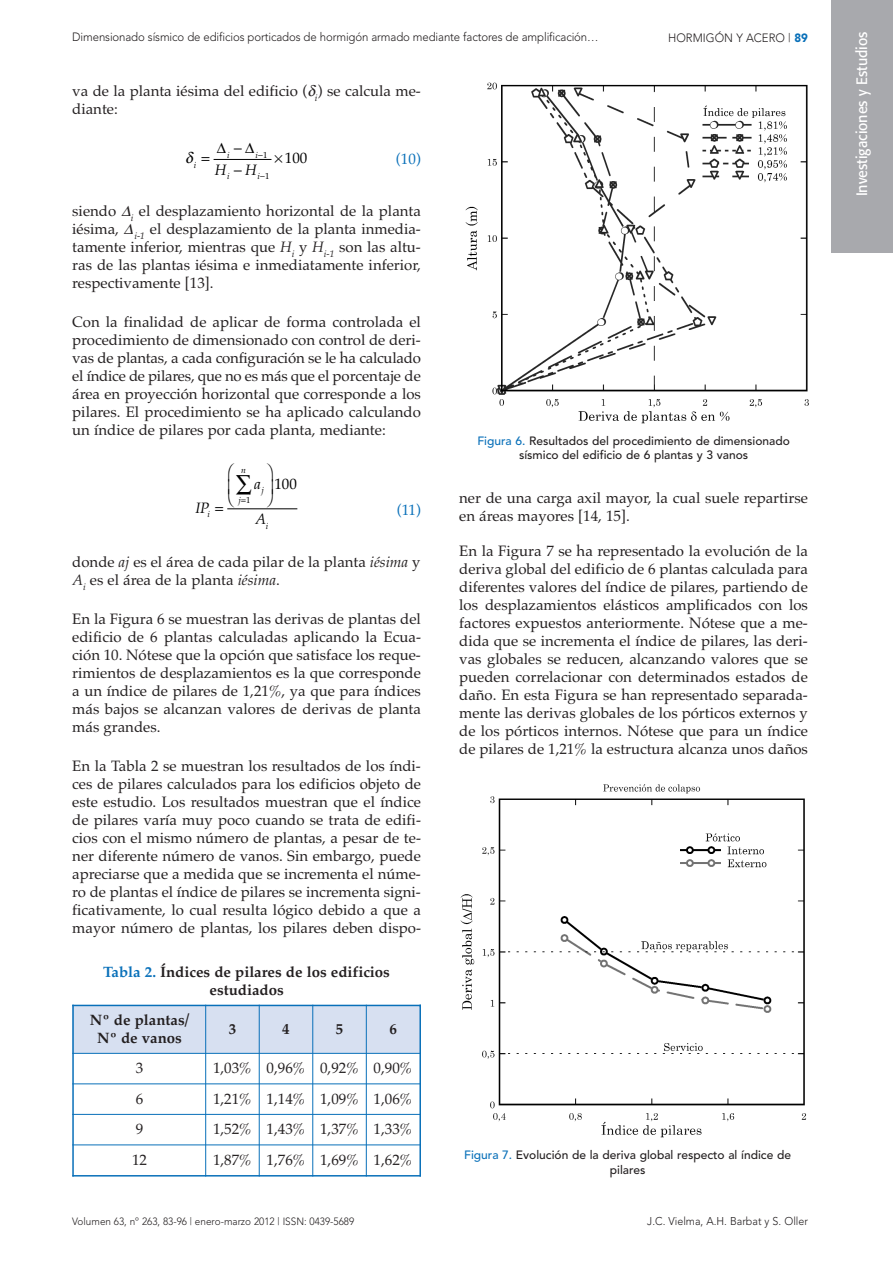
<style>
.page{position:relative;width:893px;height:1263px;background:#fff}
.page>*{position:absolute;margin:0;border:0;box-sizing:border-box;transform-origin:0 0}
.t1{font:15px/18px "Palatino";color:#231f20;text-align:justify}
.t2{font:700 15px/18px "Palatino";color:#231f20;text-align:center}
.t3{font:15px "Formata";color:#fff;scale:.95 1}
.t4{font:15px "Palatino";color:#0970b9}
.t5{font:italic 15px "Palatino";color:#000}
.t6{font:15px "Palatino";color:#000}
.t7{font:500 12px/15px "Avenir";color:#231f20;text-align:center}
.t8{font:300 12px "Avenir";letter-spacing:-.01em;color:#231f20;scale:.95 1}
.t9{font:300 11.25px "Avenir";color:#231f20;scale:.95 1}
.t10{font:300 10.5px "Avenir";color:#231f20;scale:.95 1}
.t11{font:italic 8.7px "Palatino";color:#000}
.t12{font:8.7px "Palatino";color:#000}
.s1{font-weight:900;color:#0970b9}
.s2{font-style:italic}
.s3{font-style:normal}
.s4{color:#0970b9}
</style>
<div class="page">
<hr style="left:227px;top:508px;width:70px;height:1px;background:#000">
<hr style="left:214px;top:159px;width:57px;height:1px;background:#000">
<div style="left:831px;top:0;width:62px;height:252px;background:#a8a9ad"></div>
<div style="left:72px;top:1005px;width:134px;height:48px;background:#d7e0f1"></div>
<div style="left:206px;top:1005px;width:53px;height:48px;background:#d7e0f1"></div>
<div style="left:259px;top:1005px;width:54px;height:48px;background:#d7e0f1"></div>
<div style="left:313px;top:1005px;width:53px;height:48px;background:#d7e0f1"></div>
<div style="left:366px;top:1005px;width:55px;height:48px;background:#d7e0f1"></div>
<hr style="left:72px;top:1005px;width:2px;height:171px;background:#0970b9">
<hr style="left:205px;top:1005px;width:1px;height:171px;background:#0970b9">
<hr style="left:259px;top:1005px;width:1px;height:171px;background:#0970b9">
<hr style="left:312px;top:1005px;width:1px;height:171px;background:#0970b9">
<hr style="left:366px;top:1005px;width:1px;height:171px;background:#0970b9">
<hr style="left:419px;top:1005px;width:2px;height:171px;background:#0970b9">
<hr style="left:72px;top:1005px;width:349px;height:1px;background:#0970b9">
<hr style="left:72px;top:1053px;width:349px;height:1px;background:#0970b9">
<hr style="left:72px;top:1083px;width:349px;height:1px;background:#0970b9">
<hr style="left:72px;top:1114px;width:349px;height:1px;background:#0970b9">
<hr style="left:72px;top:1144px;width:349px;height:1px;background:#0970b9">
<hr style="left:72px;top:1175px;width:349px;height:1px;background:#0970b9">
<img style="left:465px;top:82px;width:344px;height:342px">
<img style="left:460px;top:784px;width:347px;height:354px">
<svg style="left:227px;top:508px;width:24px;height:2px"></svg>
<p class="t8" style="left:72px;top:32px;width:555px">Dimensionado sísmico de edificios porticados de hormigón armado mediante factores de amplificación…</p>
<p class="t8" style="left:668px;top:33px;width:149px">HORMIGÓN Y ACERO | <span class="s1">89</span></p>
<p class="t1" style="left:72px;top:84px;width:350px">va de la planta iésima del edificio ( <sub>i</sub>) se calcula me&shy;diante:</p>
<p class="t4" style="left:396px;top:153px;width:26px">(10)</p>
<p class="t1" style="left:72px;top:203px;width:350px">siendo ∆<sub>i</sub> el desplazamiento horizontal de la planta iésima, ∆ <sub>i-1</sub> el desplazamiento de la planta inmedia&shy;tamente inferior, mientras que <span class="s2">H</span><sub>i</sub> y <span class="s2">H</span><sub>i-1</sub> son las altu&shy;ras de las plantas iésima e inmediatamente inferior, respectivamente [13].</p>
<p class="t1" style="left:72px;top:315px;width:350px">Con la finalidad de aplicar de forma controlada el procedimiento de dimensionado con control de deri&shy;vas de plantas, a cada configuración se le ha calculado el índice de pilares, que no es más que el porcentaje de área en proyección horizontal que corresponde a los pilares. El procedimiento se ha aplicado calculando un índice de pilares por cada planta, mediante:</p>
<p class="t12" style="left:245px;top:151px;width:24px">∆ 1</p>
<p class="t11" style="left:227px;top:151px;width:4px">i</p>
<p class="t11" style="left:255px;top:151px;width:9px">i−</p>
<p class="t6" style="left:285px;top:152px;width:24px">100</p>
<p class="t11" style="left:194px;top:161px;width:4px">i</p>
<p class="t5" style="left:215px;top:164px;width:13px">H</p>
<p class="t5" style="left:234px;top:164px;width:25px">−H</p>
<p class="t11" style="left:227px;top:173px;width:4px">i</p>
<p class="t11" style="left:258px;top:173px;width:13px">i−<span class="s3">1</span></p>
<p class="t11" style="left:241px;top:466px;width:6px">n</p>
<p class="t6" style="left:274px;top:478px;width:24px">100</p>
<p class="t5" style="left:254px;top:478px;width:8px">a</p>
<p class="t5" style="left:255px;top:513px;width:12px">A</p>
<p class="t11" style="left:261px;top:487px;width:4px">j</p>
<p class="t11" style="left:238px;top:497px;width:4px">j</p>
<p class="t12" style="left:246px;top:497px;width:6px">1</p>
<p class="t5" style="left:196px;top:502px;width:15px">IP</p>
<p class="t4" style="left:397px;top:504px;width:26px">(11)</p>
<p class="t1" style="left:72px;top:554px;width:350px">donde <span class="s2">aj</span> es el área de cada pilar de la planta <span class="s2">iésima</span> y<br><span class="s2">A</span><sub>i</sub> es el área de la planta <span class="s2">iésima</span>.</p>
<p class="t1" style="left:72px;top:612px;width:350px">En la Figura 6 se muestran las derivas de plantas del edificio de 6 plantas calculadas aplicando la Ecua - ción 10. Nótese que la opción que satisface los reque&shy;rimientos de desplazamientos es la que corresponde a un índice de pilares de 1,21%, ya que para índices más bajos se alcanzan valores de derivas de planta más grandes.</p>
<p class="t1" style="left:72px;top:759px;width:350px">En la Tabla 2 se muestran los resultados de los índi&shy;ces de pilares calculados para los edificios objeto de este estudio. Los resultados muestran que el índice de pilares varía muy poco cuando se trata de edifi&shy;cios con el mismo número de plantas, a pesar de te&shy;ner diferente número de vanos. Sin embargo, puede apreciarse que a medida que se incrementa el núme&shy;ro de plantas el índice de pilares se incrementa signi&shy;ficativamente, lo cual resulta lógico debido a que a mayor número de plantas, los pilares deben dispo-</p>
<p class="t11" style="left:208px;top:511px;width:4px">i</p>
<p class="t11" style="left:266px;top:522px;width:4px">i</p>
<p class="t2" style="left:103px;top:965px;width:288px"><span class="s4">Tabla 2.</span> Índices de pilares de los edificios estudiados</p>
<p class="t2" style="left:90px;top:1013px;width:101px">Nº de plantas/<br>Nº de vanos</p>
<p class="t2" style="left:229px;top:1022px;width:9px">3</p>
<p class="t2" style="left:282px;top:1022px;width:9px">4</p>
<p class="t2" style="left:336px;top:1022px;width:9px">5</p>
<p class="t2" style="left:389px;top:1022px;width:9px">6</p>
<p class="t1" style="left:136px;top:1061px;width:9px">3</p>
<p class="t1" style="left:213px;top:1061px;width:201px">1,03% 0,96% 0,92% 0,90%</p>
<p class="t1" style="left:136px;top:1091px;width:9px">6</p>
<p class="t1" style="left:213px;top:1091px;width:201px">1,21% 1,14% 1,09% 1,06%</p>
<p class="t1" style="left:136px;top:1122px;width:9px">9</p>
<p class="t1" style="left:213px;top:1122px;width:201px">1,52% 1,43% 1,37% 1,33%</p>
<p class="t1" style="left:132px;top:1152px;width:16px">12</p>
<p class="t1" style="left:213px;top:1152px;width:201px">1,87% 1,76% 1,69% 1,62%</p>
<p class="t7" style="left:477px;top:434px;width:314px"><span class="s4">Figura 6.</span> Resultados del procedimiento de dimensionado sísmico del edificio de 6 plantas y 3 vanos</p>
<p class="t1" style="left:459px;top:490px;width:350px">ner de una carga axil mayor, la cual suele repartirse en áreas mayores [14, 15].</p>
<p class="t1" style="left:459px;top:543px;width:350px">En la Figura 7 se ha representado la evolución de la deriva global del edificio de 6 plantas calculada para diferentes valores del índice de pilares, partiendo de los desplazamientos elásticos amplificados con los factores expuestos anteriormente. Nótese que a me&shy;dida que se incrementa el índice de pilares, las deri&shy;vas globales se reducen, alcanzando valores que se pueden correlacionar con determinados estados de daño. En esta Figura se han representado separada&shy;mente las derivas globales de los pórticos externos y de los pórticos internos. Nótese que para un índice de pilares de 1,21% la estructura alcanza unos daños</p>
<p class="t7" style="left:464px;top:1148px;width:328px"><span class="s4">Figura 7.</span> Evolución de la deriva global respecto al índice de pilares</p>
<p class="t10" style="left:72px;top:1217px;width:298px">Volumen 63, nº 263, 83-96 | enero-marzo 2012 | ISSN: 0439-5689</p>
<p class="t9" style="left:647px;top:1216px;width:171px">J.C. Vielma, A.H. Barbat y S. Oller</p>
<p class="t3" style="left:855px;top:196px;width:175px;rotate:-90deg">Investigaciones y Estudios</p>
</div>
